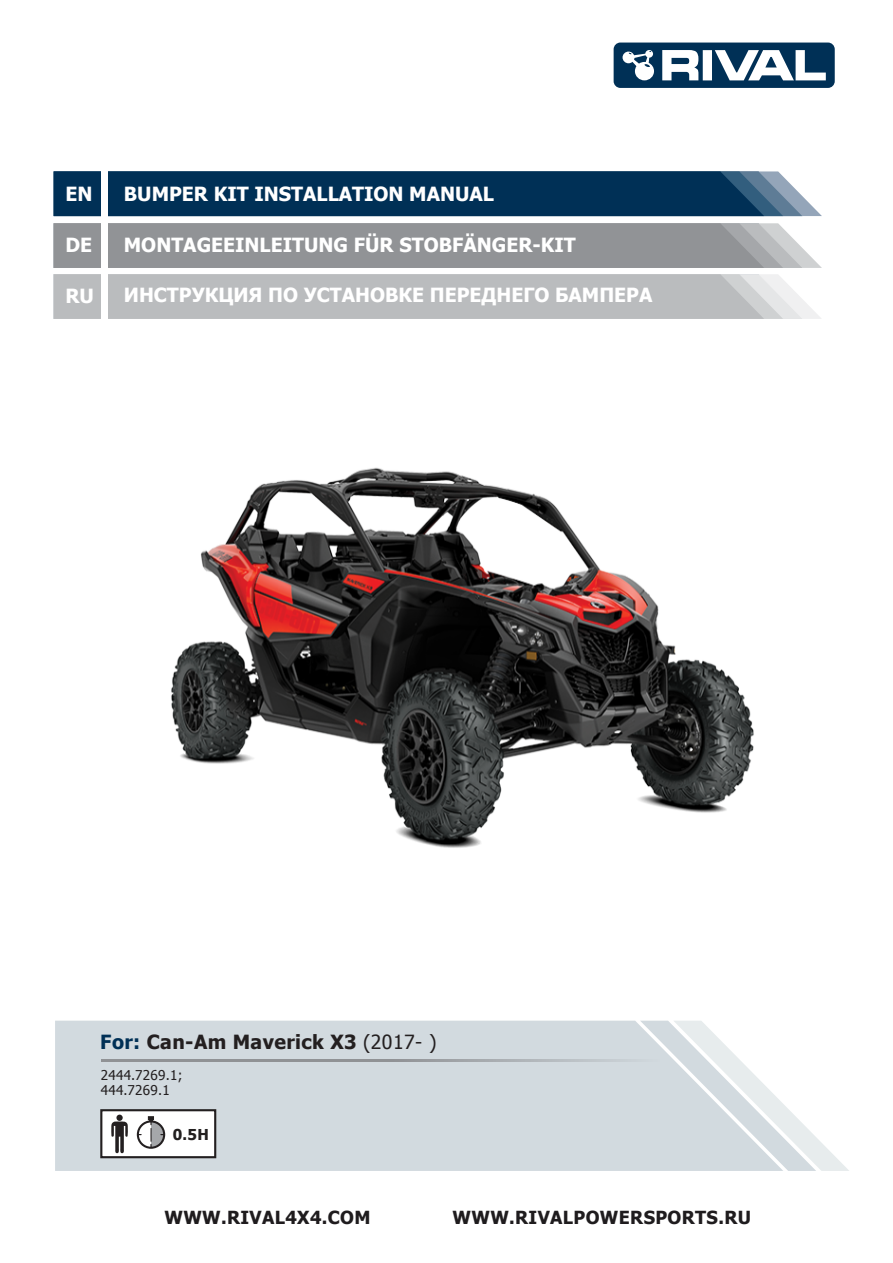
<style>
.page{position:relative;width:893px;height:1263px;background:#fff}
.page>*{position:absolute;margin:0;border:0;box-sizing:border-box;transform-origin:0 0}
.t1{font:700 19.5px "Tahoma";color:#fff}
.t2{font:700 19.5px "Tahoma";letter-spacing:.02em;color:#231f20}
.t3{font:700 18px "Tahoma";letter-spacing:.02em;color:#1f1c1e}
.t4{font:700 15px "Tahoma";color:#221f1f}
.t5{font:13.5px/15px "Tahoma";letter-spacing:.02em;color:#231f20}
.s1{color:#003056}
.s2{font-weight:400}
</style>
<div class="page">
<div style="left:614px;top:43px;width:221px;height:45px;background:#003056;border-radius:7px"></div>
<svg style="left:662px;top:50px;width:164px;height:30px"></svg>
<svg style="left:623px;top:50px;width:31px;height:30px"></svg>
<svg style="left:54px;top:171px;width:768px;height:45px;background:#0f3c60"></svg>
<svg style="left:54px;top:223px;width:768px;height:45px;background:#97999c"></svg>
<svg style="left:54px;top:274px;width:767px;height:45px;background:#bec0c2"></svg>
<div style="left:101px;top:171px;width:7px;height:148px;background:#fff"></div>
<div style="left:55px;top:1021px;width:585px;height:150px;background:#d2dadf"></div>
<svg style="left:640px;top:1021px;width:209px;height:150px"></svg>
<svg style="left:101px;top:1059px;width:572px;height:3px;background:#a0a4a7"></svg>
<div style="left:100px;top:1109px;width:116px;height:49px;background:#fff;border:2px solid #231f20"></div>
<svg style="left:111px;top:1114px;width:17px;height:39px"></svg>
<svg style="left:137px;top:1116px;width:28px;height:33px"></svg>
<img style="left:171px;top:467px;width:583px;height:381px">
<p class="t1" style="left:65px;top:180px;width:29px">EN</p>
<p class="t1" style="left:65px;top:231px;width:28px">DE</p>
<p class="t1" style="left:65px;top:282px;width:30px">RU</p>
<p class="t1" style="left:124px;top:180px;width:372px">BUMPER KIT INSTALLATION MANUAL</p>
<p class="t1" style="left:124px;top:231px;width:453px">MONTAGEEINLEITUNG FÜR STOBFÄNGER-KIT</p>
<p class="t1" style="left:124px;top:281px;width:530px">ИНСТРУКЦИЯ ПО УСТАНОВКЕ ПЕРЕДНЕГО БАМПЕРА</p>
<p class="t2" style="left:100px;top:1028px;width:338px"><span class="s1">For:</span> Can-Am Maverick X3 <span class="s2">(2017- )</span></p>
<p class="t5" style="left:101px;top:1067px;width:83px">2444.7269.1;<br>444.7269.1</p>
<p class="t4" style="left:173px;top:1124px;width:38px">0.5H</p>
<p class="t3" style="left:165px;top:1205px;width:207px">WWW.RIVAL4X4.COM</p>
<p class="t3" style="left:453px;top:1205px;width:300px">WWW.RIVALPOWERSPORTS.RU</p>
</div>
